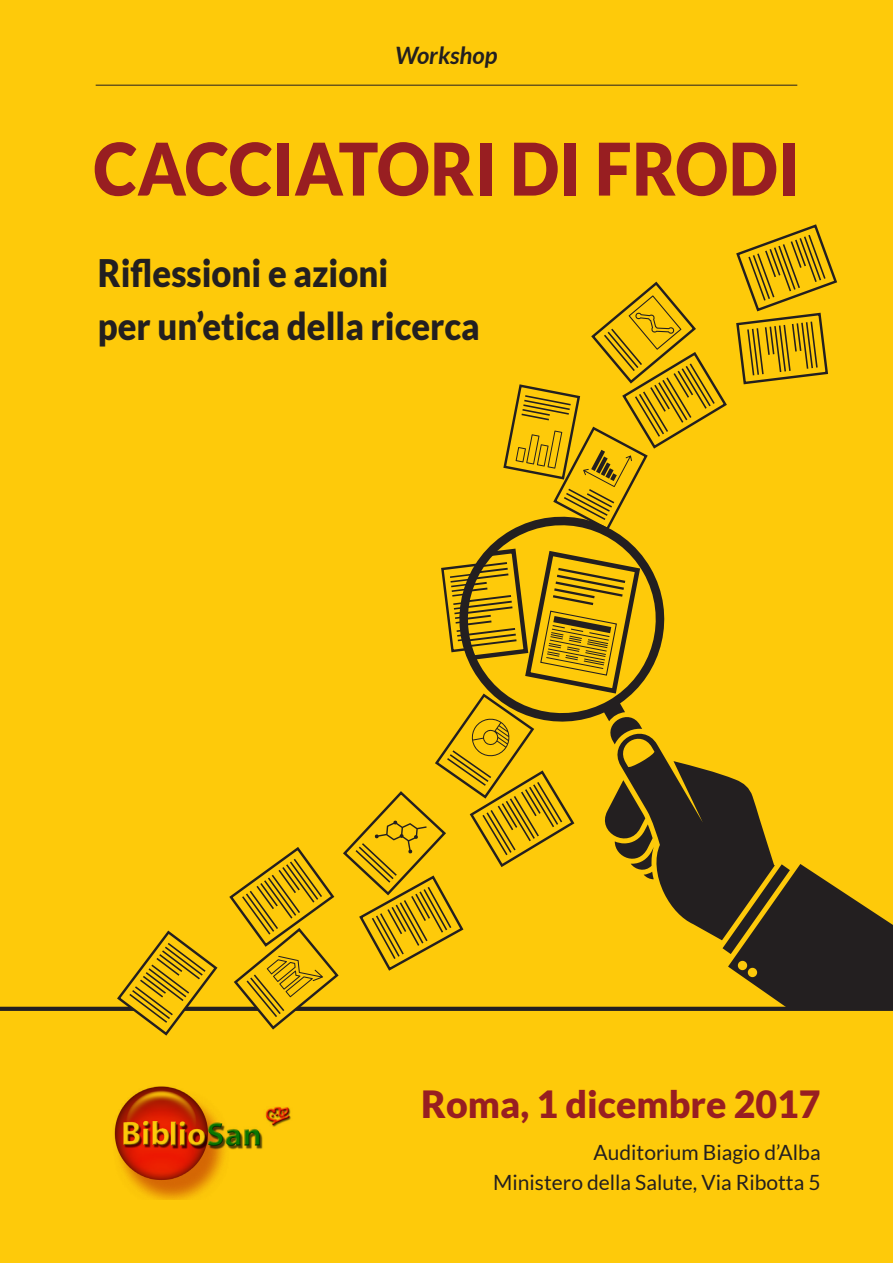
<style>
.page{position:relative;width:893px;height:1263px;background:#feca0a}
.page>*{position:absolute;margin:0;border:0;box-sizing:border-box;transform-origin:0 0}
.t1{font:900 72.6px "Lato";letter-spacing:.01em;color:#981e21;scale:.91 1}
.t2{font:900 37.95px/52.5px "Lato";color:#231f20;scale:.91 1}
.t3{font:900 37.5px "Lato";color:#981e21}
.t4{font:italic 700 24px "Lato";color:#231f20}
.t5{font:21px/30px "Lato";color:#231f20;text-align:right}
</style>
<div class="page">
<hr style="left:96px;top:85px;width:701px;height:1px;background:#231f20">
<svg style="left:0;top:1007px;width:228px;height:4px"></svg>
<svg style="left:736px;top:224px;width:101px;height:161px"></svg>
<svg style="left:490px;top:532px;width:144px;height:14px"></svg>
<svg style="left:503px;top:281px;width:224px;height:251px"></svg>
<svg style="left:228px;top:546px;width:665px;height:484px"></svg>
<svg style="left:115px;top:930px;width:104px;height:106px"></svg>
<img style="left:114px;top:1086px;width:177px;height:113px">
<p class="t4" style="left:395px;top:41px;width:104px">Workshop</p>
<h1 class="t1" style="left:93px;top:126px;width:766px">CACCIATORI DI FRODi</h1>
<h2 class="t2" style="left:98px;top:246px;width:421px">Riflessioni e azioni<br>per un’etica della ricerca</h2>
<h3 class="t3" style="left:421px;top:1082px;width:401px">Roma, 1 dicembre 2017</h3>
<p class="t5" style="left:493px;top:1137px;width:329px">Auditorium Biagio d’Alba<br>Ministero della Salute, Via Ribotta 5</p>
</div>
